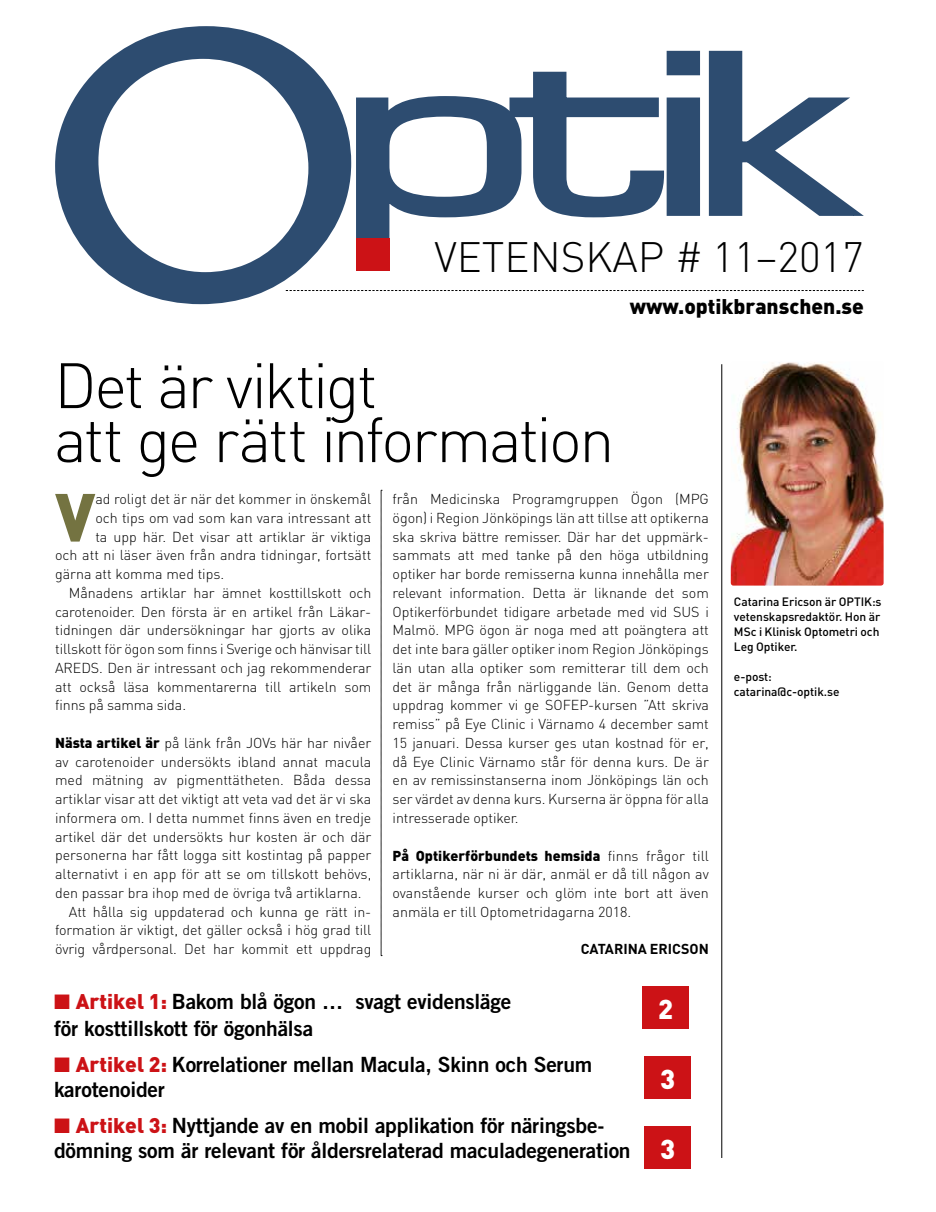
<style>
.page{position:relative;width:936px;height:1212px;background:#fff}
.page>*{position:absolute;margin:0;border:0;box-sizing:border-box;transform-origin:0 0}
.t1{font:900 66.9px "DIN";color:#747341}
.t2{font:300 63px/54px "DIN";letter-spacing:-.045em;color:#000}
.t3{font:300 42px "DIN";color:#000}
.t4{font:900 27px "DIN";color:#fff}
.t5{font:21px/25.2px "Trade Gothic Bold Two";letter-spacing:-.01em;color:#000}
.t6{font:900 21px "DIN";color:#000}
.t7{font:300 14.25px/18.8px "DIN";color:#000;text-align:justify}
.t8{font:700 14.25px "DIN";color:#000}
.t9{font:500 12px/15px "DIN";letter-spacing:-.005em;color:#000}
.s1{font-weight:900}
.s2{color:#cc1216}
.s3{font-family:"DIN";font-weight:900;color:#cc1216}
</style>
<div class="page">
<svg style="left:366px;top:50px;width:498px;height:212px"></svg>
<svg style="left:55px;top:26px;width:311px;height:279px"></svg>
<img style="left:730px;top:362px;width:153px;height:224px">
<div style="left:356px;top:239px;width:33px;height:32px;background:#cc1216"></div>
<svg style="left:286px;top:290px;width:577px;height:1px"></svg>
<hr style="left:721px;top:364px;width:1px;height:794px;background:#000">
<svg style="left:381px;top:490px;width:1px;height:466px"></svg>
<div style="left:642px;top:986px;width:47px;height:43px;background:#cc1216"></div>
<div style="left:644px;top:1057px;width:47px;height:42px;background:#cc1216"></div>
<div style="left:644px;top:1127px;width:47px;height:42px;background:#cc1216"></div>
<h3 class="t3" style="left:434px;top:231px;width:431px">VETENSKAP # 11–2017</h3>
<h3 class="t6" style="left:629px;top:293px;width:236px">www.optikbranschen.se</h3>
<h2 class="t2" style="left:54px;top:358px;width:562px">Det är viktigt<br>att ge rätt information</h2>
<h1 class="t1" style="left:55px;top:473px;width:42px">V</h1>
<p class="t7" style="left:95px;top:489px;width:277px">ad roligt det är när det kommer in önskemål</p>
<p class="t7" style="left:392px;top:489px;width:318px">från Medicinska Programgruppen Ögon (MPG ögon) i Region Jönköpings län att tillse att optikerna ska skriva bättre remisser. Där har det uppmärk&shy;sammats att med tanke på den höga utbildning optiker har borde remisserna kunna innehålla mer relevant information. Detta är liknande det som Optikerförbundet tidigare arbetade med vid SUS i Malmö. MPG ögon är noga med att poängtera att det inte bara gäller optiker inom Region Jönköpings län utan alla optiker som remitterar till dem och det är många från närliggande län. Genom detta uppdrag kommer vi ge SOFEP-kursen ”Att skriva remiss” på Eye Clinic i Värnamo 4 december samt 15 januari. Dessa kurser ges utan kostnad för er, då Eye Clinic Värnamo står för denna kurs. De är en av remissinstanserna inom Jönköpings län och ser värdet av denna kurs. Kurserna är öppna för alla intresserade optiker.</p>
<p class="t7" style="left:392px;top:846px;width:318px"><span class="s1">På Optikerförbundets hemsida</span> finns frågor till artiklarna, när ni är där, anmäl er då till någon av ovanstående kurser och glöm inte bort att även anmäla er till Optometridagarna 2018.</p>
<p class="t8" style="left:580px;top:940px;width:130px">CATARINA ERICSON</p>
<p class="t7" style="left:95px;top:508px;width:277px">och tips om vad som kan vara intressant att</p>
<p class="t7" style="left:95px;top:527px;width:277px">ta upp här. Det visar att artiklar är viktiga</p>
<p class="t7" style="left:55px;top:546px;width:318px">och att ni läser även från andra tidningar, fortsätt</p>
<p class="t7" style="left:55px;top:564px;width:171px">gärna att komma med tips.</p>
<p class="t7" style="left:69px;top:583px;width:304px">Månadens artiklar har ämnet kosttillskott och</p>
<p class="t7" style="left:55px;top:602px;width:318px">carotenoider. Den första är en artikel från Läkar-</p>
<p class="t7" style="left:55px;top:621px;width:318px">tidningen där undersökningar har gjorts av olika</p>
<p class="t7" style="left:55px;top:639px;width:318px">tillskott för ögon som finns i Sverige och hänvisar till</p>
<p class="t7" style="left:55px;top:658px;width:318px">AREDS. Den är intressant och jag rekommenderar</p>
<p class="t7" style="left:55px;top:677px;width:318px">att också läsa kommentarerna till artikeln som</p>
<p class="t7" style="left:55px;top:696px;width:132px">finns på samma sida.</p>
<p class="t7" style="left:55px;top:733px;width:318px"><span class="s1">Nästa artikel är</span> på länk från JOVs här har nivåer</p>
<p class="t7" style="left:55px;top:752px;width:318px">av carotenoider undersökts ibland annat macula</p>
<p class="t7" style="left:55px;top:771px;width:318px">med mätning av pigmenttätheten. Båda dessa</p>
<p class="t7" style="left:55px;top:789px;width:318px">artiklar visar att det viktigt att veta vad det är vi ska</p>
<p class="t7" style="left:55px;top:808px;width:318px">informera om. I detta nummet finns även en tredje</p>
<p class="t7" style="left:55px;top:827px;width:318px">artikel där det undersökts hur kosten är och där</p>
<p class="t7" style="left:55px;top:846px;width:318px">personerna har fått logga sitt kostintag på papper</p>
<p class="t7" style="left:55px;top:864px;width:318px">alternativt i en app för att se om tillskott behövs,</p>
<p class="t7" style="left:55px;top:883px;width:308px">den passar bra ihop med de övriga två artiklarna.</p>
<p class="t7" style="left:69px;top:902px;width:304px">Att hålla sig uppdaterad och kunna ge rätt in-</p>
<p class="t7" style="left:55px;top:921px;width:318px">formation är viktigt, det gäller också i hög grad till</p>
<p class="t7" style="left:55px;top:939px;width:318px">övrig vårdpersonal. Det har kommit ett uppdrag</p>
<h3 class="t5" style="left:54px;top:988px;width:459px;line-height:27px"><span class="s2">■</span> <span class="s3">Artikel 1:</span> Bakom blå ögon … svagt evidensläge för kosttillskott för ögonhälsa</h3>
<h3 class="t5" style="left:54px;top:1051px;width:540px"><span class="s2">■</span> <span class="s3">Artikel 2:</span> Korrelationer mellan Macula, Skinn och Serum karotenoider</h3>
<h3 class="t5" style="left:54px;top:1112px;width:578px"><span class="s2">■</span> <span class="s3">Artikel 3:</span> Nyttjande av en mobil applikation för näringsbe&shy;dömning som är relevant för åldersrelaterad maculadegeneration</h3>
<h3 class="t4" style="left:658px;top:991px;width:17px">2</h3>
<h3 class="t4" style="left:660px;top:1061px;width:17px">3</h3>
<h3 class="t4" style="left:660px;top:1131px;width:17px">3</h3>
<p class="t9" style="left:734px;top:594px;width:149px">Catarina Ericson är OPTIK:s vetenskapsredaktör. Hon är<br>MSc i Klinisk Optometri och<br>Leg Optiker.</p>
<p class="t9" style="left:734px;top:669px;width:107px">e-post: catarina@c-optik.se</p>
</div>
